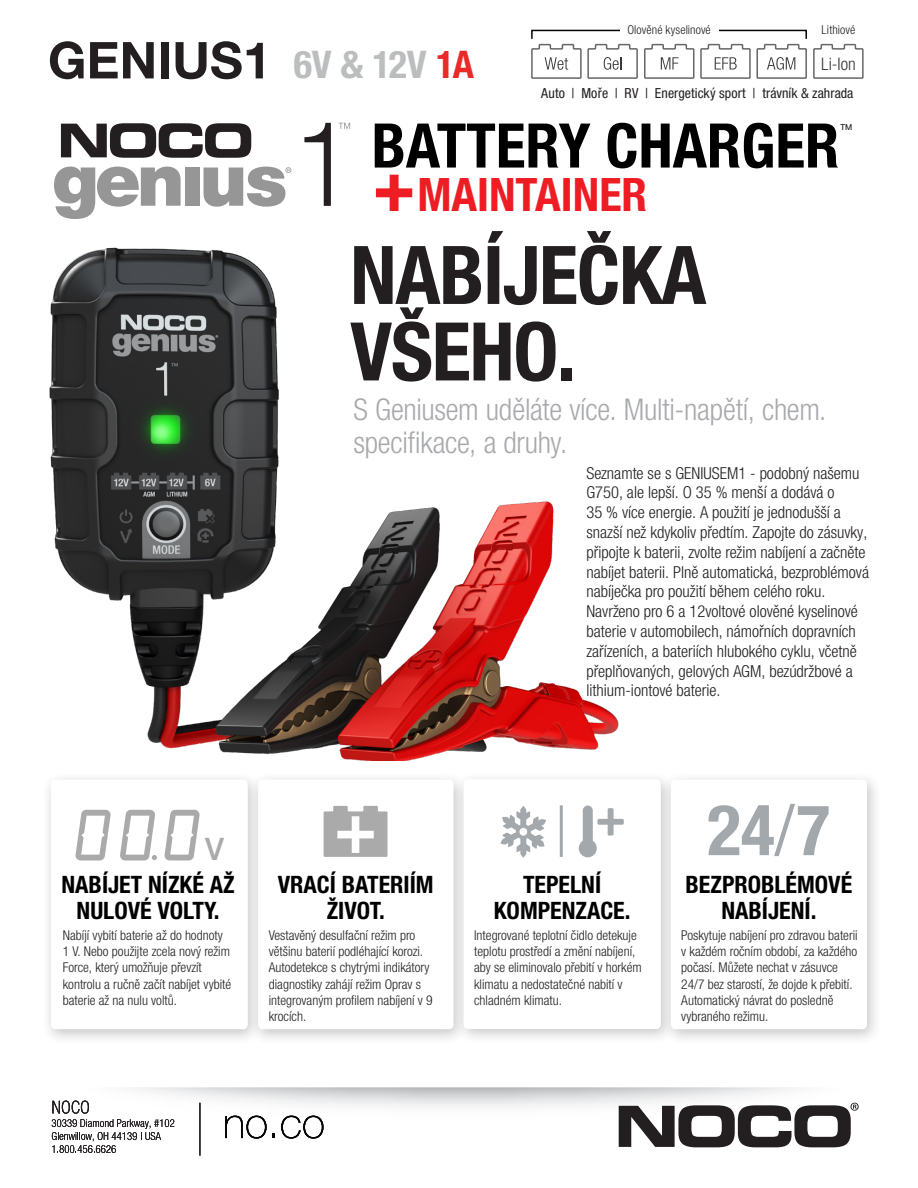
<style>
.page{position:relative;width:918px;height:1188px;background:#fff}
.page>*{position:absolute;margin:0;border:0;box-sizing:border-box;transform-origin:0 0}
.t1{font:700 condensed 81px/76.5px "Helvetica Neue LTW1 G";letter-spacing:-.015em;color:#231f20}
.t2{font:700 condensed 70.5px "Helvetica Neue LT Std";color:#a3a8ad}
.t3{font:700 condensed 61.65px "Helvetica Neue LT Std";color:#000}
.t4{font:700 50.85px "Helvetica Neue LT Std";color:#231f20}
.t5{font:700 condensed 46.2px "Helvetica Neue LT Std";color:#ee1d23}
.t6{font:700 condensed 38.1px "Helvetica Neue LTW1 G";letter-spacing:-.025em;color:#bcbdbf}
.t7{font:500 31.05px "Helvetica Neue LT Std";color:#abaaab}
.t8{font:300 condensed 30px/33px "Helvetica Neue LTW1 G";letter-spacing:-.01em;color:#a8a9ad}
.t9{font:700 condensed 24px/25.5px "Helvetica Neue LT Std";color:#000;text-align:center}
.t10{font:300 condensed 17.25px "Helvetica Neue LTW1 G";color:#36383a}
.t11{font:300 condensed 16.5px/19.8px "Helvetica Neue LTW1 G";color:#231f20}
.t12{font:condensed 13.95px "Helvetica Neue LTW1 G";letter-spacing:.01em;color:#231f20}
.t13{font:300 condensed 13.5px/16.2px "Helvetica Neue LTW1 G";color:#231f20}
.t14{font:300 condensed 12.15px "Helvetica Neue LTW1 G";letter-spacing:.005em;color:#231f20}
.t15{font:8.25px "Helvetica Neue LT Std";color:#000}
.s1{color:#ea2a28}
.s2{font-size:71.85px}
.s3{font-weight:400}
</style>
<div class="page">
<img style="left:51px;top:1087px;width:805px;height:38px">
<hr style="left:200px;top:1103px;width:1px;height:53px;background:#231f20">
<svg style="left:225px;top:1116px;width:42px;height:23px"></svg>
<svg style="left:281px;top:1116px;width:42px;height:23px"></svg>
<svg style="left:52px;top:1101px;width:122px;height:52px"></svg>
<svg style="left:619px;top:1103px;width:240px;height:44px"></svg>
<img style="left:49px;top:247px;width:570px;height:513px">
<svg style="left:54px;top:167px;width:127px;height:52px"></svg>
<svg style="left:61px;top:123px;width:190px;height:35px"></svg>
<svg style="left:204px;top:167px;width:87px;height:40px"></svg>
<div style="left:185px;top:168px;width:14px;height:38px;background:#969697"></div>
<svg style="left:338px;top:123px;width:12px;height:6px"></svg>
<svg style="left:304px;top:123px;width:27px;height:83px"></svg>
<div style="left:248px;top:771px;width:221px;height:274px;background:#231f20;opacity:.25"></div>
<div style="left:258px;top:780px;width:196px;height:249px;background:#fff;border-radius:4px"></div>
<div style="left:454px;top:771px;width:222px;height:274px;background:#231f20;opacity:.25"></div>
<div style="left:464px;top:779px;width:197px;height:250px;background:#fff;border-radius:4px"></div>
<div style="left:661px;top:771px;width:221px;height:274px;background:#231f20;opacity:.25"></div>
<div style="left:671px;top:780px;width:196px;height:249px;background:#fff;border-radius:4px"></div>
<div style="left:41px;top:771px;width:222px;height:274px;background:#231f20;opacity:.25"></div>
<div style="left:51px;top:780px;width:197px;height:249px;background:#fff;border-radius:4px"></div>
<svg style="left:579px;top:806px;width:45px;height:51px"></svg>
<svg style="left:501px;top:806px;width:45px;height:51px"></svg>
<hr style="left:560px;top:805px;width:3px;height:52px;background:#a3a8ad">
<svg style="left:324px;top:806px;width:64px;height:51px"></svg>
<svg style="left:76px;top:810px;width:35px;height:51px"></svg>
<svg style="left:165px;top:810px;width:35px;height:51px"></svg>
<svg style="left:120px;top:810px;width:37px;height:51px"></svg>
<svg style="left:531px;top:29px;width:333px;height:50px"></svg>
<div style="left:620px;top:20px;width:98px;height:19px;background:#fff"></div>
<p class="t4" style="left:48px;top:29px;width:225px">GENIUS1</p>
<p class="t6" style="left:294px;top:42px;width:182px">6V &amp; 12V <span class="s1">1A</span></p>
<p class="t14" style="left:627px;top:23px;width:85px">Olověné kyselinové</p>
<p class="t14" style="left:822px;top:23px;width:35px">Lithiové</p>
<p class="t10" style="left:821px;top:53px;width:36px">Li-Ion</p>
<p class="t12" style="left:541px;top:85px;width:314px">Auto | Moře | RV | Energetický sport | trávník &amp; zahrada</p>
<h3 class="t3" style="left:372px;top:108px;width:469px">BATTERY CHARGER</h3>
<h3 class="t5" style="left:373px;top:166px;width:276px"><span class="s2">+</span>MAINTAINER</h3>
<p class="t1" style="left:350px;top:237px;width:358px">NABÍJEČKA<br>VŠEHO.</p>
<p class="t8" style="left:353px;top:393px;width:475px">S Geniusem uděláte více. Multi-napětí, chem. specifikace, a druhy.</p>
<p class="t15" style="left:840px;top:123px;width:13px">TM</p>
<p class="t11" style="left:586px;top:463px;width:284px">Seznamte se s GENIUSEM1 - podobný našemu G750, ale lepší. O 35 % menší a dodává o<br>35 % více energie. A použití je jednodušší a snazší než kdykoliv předtím. Zapojte do zásuvky, připojte k baterii, zvolte režim nabíjení a začněte nabíjet baterii. Plně automatická, bezproblémová nabíječka pro použití během celého roku.<br>Navrženo pro 6 a 12voltové olověné kyselinové baterie v automobilech, námořních dopravních zařízeních, a bateriích hlubokého cyklu, včetně přeplňovaných, gelových AGM, bezúdržbové a lithium-iontové baterie.</p>
<h3 class="t7" style="left:205px;top:830px;width:20px">V</h3>
<p class="t9" style="left:62px;top:872px;width:175px">NABÍJET NÍZKÉ AŽ<br>NULOVÉ VOLTY.</p>
<p class="t9" style="left:278px;top:872px;width:157px">VRACÍ BATERIÍM<br>ŽIVOT.</p>
<p class="t2" style="left:707px;top:787px;width:124px">24<span class="s3">/</span>7</p>
<p class="t9" style="left:494px;top:872px;width:138px">TEPELNÍ<br>KOMPENZACE.</p>
<p class="t9" style="left:686px;top:872px;width:168px">BEZPROBLÉMOVÉ<br>NABÍJENÍ.</p>
<p class="t13" style="left:63px;top:927px;width:170px">Nabíjí vybití baterie až do hodnoty<br>1 V. Nebo použijte zcela nový režim<br>Force, který umožňuje převzít kontrolu a ručně začít nabíjet vybité baterie až na nulu voltů.</p>
<p class="t13" style="left:269px;top:927px;width:165px">Vestavěný desulfační režim pro většinu baterií podléhající korozi.<br>Autodetekce s chytrými indikátory diagnostiky zahájí režim Oprav s integrovaným profilem nabíjení v 9 krocích.</p>
<p class="t13" style="left:474px;top:927px;width:169px">Integrované teplotní čidlo detekuje teplotu prostředí a změní nabíjení, aby se eliminovalo přebití v horkém klimatu a nedostatečné nabití v chladném klimatu.</p>
<p class="t13" style="left:681px;top:927px;width:178px">Poskytuje nabíjení pro zdravou baterii v každém ročním období, za každého počasí. Můžete nechat v zásuvce<br>24/7 bez starostí, že dojde k přebití.<br>Automatický návrat do posledně vybraného režimu.</p>
</div>
